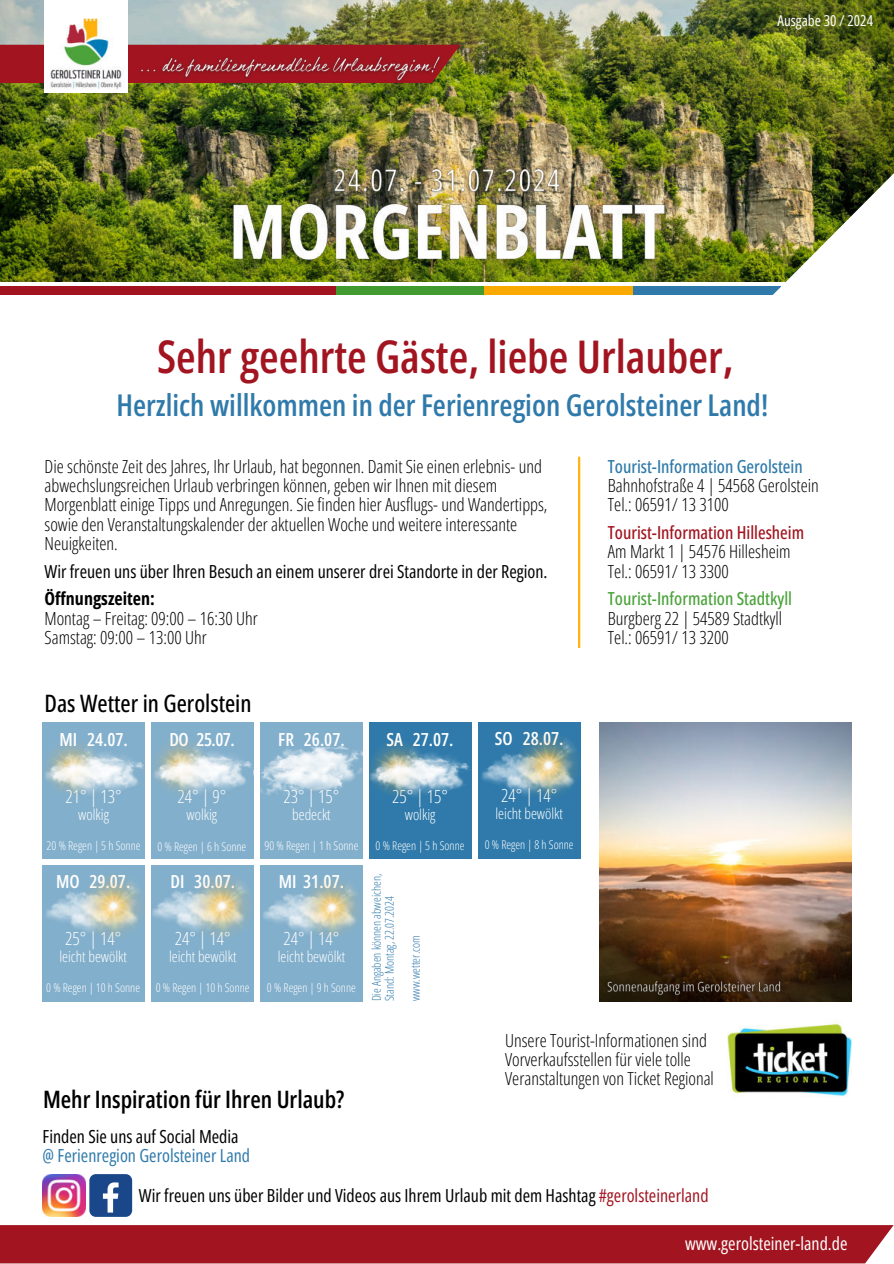
<style>
.page{position:relative;width:894px;height:1264px;background:#fff}
.page>*{position:absolute;margin:0;border:0;box-sizing:border-box;transform-origin:0 0}
.t1{font:600 45px "Open Sans Condensed";color:#a21520}
.t2{font:600 30px "Open Sans Condensed";color:#2f7aab}
.t3{font:600 24px "Open Sans Condensed";color:#000}
.t4{font:500 24px "Open Sans Condensed";color:#000}
.t5{font:300 18px/19.4px "Open Sans Condensed";color:#000}
.t6{font:18px "Open Sans Condensed";color:#000}
.t7{font:600 18px "Open Sans Condensed";color:#fff}
.t8{font:300 18px "Open Sans Condensed";color:#fff}
.t9{font:18px "Open Sans Condensed";color:#2f7aab}
.t10{font:500 18px "Open Sans Condensed";color:#2f7aab}
.t11{font:500 18px "Open Sans Condensed";color:#a21520}
.t12{font:500 18px "Open Sans Condensed";color:#4ca33c}
.t13{font:18px "Open Sans Condensed";color:#fff}
.t14{font:700 18px "Open Sans Condensed";color:#000}
.t15{font:300 15px "Open Sans Condensed";color:#fff}
.t16{font:15px "Open Sans Condensed";color:#fff}
.t17{font:300 12px "Open Sans Condensed";color:#fff}
.t18{font:300 12px/13px "Open Sans Condensed";color:#2f7aab}
.s1{color:#a21520}
</style>
<div class="page">
<div style="left:626px;top:286px;width:155px;height:9px;background:#2f7aab"></div>
<div style="left:472px;top:286px;width:160px;height:9px;background:#faa900"></div>
<div style="left:317px;top:286px;width:166px;height:9px;background:#429b30"></div>
<div style="left:0;top:286px;width:335px;height:9px;background:#a21520"></div>
<img style="left:0;top:0;width:892px;height:281px">
<img style="left:762px;top:98px;width:131px;height:197px">
<svg style="left:0;top:45px;width:460px;height:38px;background:#9e2021"></svg>
<div style="left:45px;top:0;width:83px;height:93px;background:#fff"></div>
<img style="left:50px;top:18px;width:72px;height:72px">
<hr style="left:578px;top:457px;width:2px;height:191px;background:#ffb211">
<div style="left:43px;top:722px;width:102px;height:136px;background:#82afcc"></div>
<div style="left:151px;top:722px;width:102px;height:136px;background:#82afcc"></div>
<div style="left:260px;top:722px;width:102px;height:136px;background:#82afcc"></div>
<div style="left:369px;top:722px;width:102px;height:136px;background:#2f7aab"></div>
<div style="left:43px;top:864px;width:102px;height:137px;background:#82afcc"></div>
<img style="left:59px;top:744px;width:30px;height:4px">
<div style="left:151px;top:864px;width:102px;height:137px;background:#82afcc"></div>
<div style="left:260px;top:864px;width:102px;height:137px;background:#82afcc"></div>
<img style="left:727px;top:1022px;width:124px;height:75px">
<div style="left:89px;top:1174px;width:43px;height:42px;background:#1a4789;border-radius:6px"></div>
<svg style="left:103px;top:1182px;width:15px;height:30px"></svg>
<img style="left:43px;top:1174px;width:42px;height:42px">
<div style="left:0;top:1225px;width:893px;height:38px;background:#a21520"></div>
<div style="left:478px;top:722px;width:102px;height:136px;background:#2f7aab"></div>
<img style="left:599px;top:722px;width:252px;height:279px">
<img style="left:45px;top:748px;width:66px;height:46px">
<img style="left:263px;top:893px;width:37px;height:38px">
<img style="left:300px;top:875px;width:63px;height:64px">
<img style="left:46px;top:891px;width:34px;height:38px">
<img style="left:481px;top:753px;width:100px;height:47px">
<img style="left:48px;top:755px;width:96px;height:37px">
<img style="left:152px;top:890px;width:36px;height:38px">
<img style="left:214px;top:179px;width:470px;height:102px">
<img style="left:325px;top:159px;width:243px;height:44px">
<img style="left:600px;top:973px;width:187px;height:29px">
<img style="left:135px;top:51px;width:312px;height:36px">
<img style="left:188px;top:871px;width:66px;height:69px">
<img style="left:80px;top:878px;width:61px;height:59px">
<img style="left:514px;top:730px;width:67px;height:69px">
<img style="left:270px;top:755px;width:82px;height:32px">
<img style="left:278px;top:743px;width:85px;height:37px">
<img style="left:253px;top:762px;width:89px;height:38px">
<img style="left:167px;top:742px;width:31px;height:5px">
<img style="left:154px;top:747px;width:66px;height:46px">
<img style="left:157px;top:754px;width:98px;height:37px">
<img style="left:382px;top:744px;width:35px;height:5px">
<img style="left:369px;top:749px;width:70px;height:47px">
<img style="left:373px;top:756px;width:97px;height:37px">
<p class="t16" style="left:777px;top:10px;width:97px">Ausgabe 30 / 2024</p>
<h1 class="t1" style="left:157px;top:325px;width:577px">Sehr geehrte Gäste, liebe Urlauber,</h1>
<h2 class="t2" style="left:116px;top:383px;width:653px">Herzlich willkommen in der Ferienregion Gerolsteiner Land!</h2>
<p class="t10" style="left:607px;top:453px;width:196px">Tourist-Information Gerolstein</p>
<p class="t5" style="left:607px;top:475px;width:212px">Bahnhofstraße 4 | 54568 Gerolstein<br>Tel.: 06591/ 13 3100</p>
<p class="t11" style="left:607px;top:520px;width:198px">Tourist-Information Hillesheim</p>
<p class="t5" style="left:607px;top:541px;width:184px">Am Markt 1 | 54576 Hillesheim<br>Tel.: 06591/ 13 3300</p>
<p class="t12" style="left:607px;top:586px;width:186px">Tourist-Information Stadtkyll</p>
<p class="t5" style="left:607px;top:608px;width:176px">Burgberg 22 | 54589 Stadtkyll<br>Tel.: 06591/ 13 3200</p>
<p class="t5" style="left:45px;top:456px;width:504px">Die schönste Zeit des Jahres, Ihr Urlaub, hat begonnen. Damit Sie einen erlebnis- und abwechslungsreichen Urlaub verbringen können, geben wir Ihnen mit diesem Morgenblatt einige Tipps und Anregungen. Sie finden hier Ausflugs- und Wandertipps, sowie den Veranstaltungskalender der aktuellen Woche und weitere interessante Neuigkeiten.</p>
<p class="t6" style="left:45px;top:559px;width:504px">Wir freuen uns über Ihren Besuch an einem unserer drei Standorte in der Region.</p>
<p class="t14" style="left:45px;top:585px;width:112px">Öffnungszeiten:</p>
<p class="t5" style="left:45px;top:608px;width:215px">Montag – Freitag: 09:00 – 16:30 Uhr<br>Samstag: 09:00 – 13:00 Uhr</p>
<h3 class="t4" style="left:45px;top:686px;width:208px">Das Wetter in Gerolstein</h3>
<p class="t7" style="left:59px;top:726px;width:70px">MI 24.07.</p>
<p class="t7" style="left:169px;top:727px;width:67px">DO 25.07.</p>
<p class="t7" style="left:278px;top:726px;width:68px">FR 26.07.</p>
<p class="t7" style="left:386px;top:726px;width:68px">SA 27.07.</p>
<p class="t7" style="left:495px;top:725px;width:70px">SO 28.07.</p>
<p class="t8" style="left:66px;top:784px;width:57px">21° | 13°</p>
<p class="t15" style="left:78px;top:804px;width:32px">wolkig</p>
<p class="t17" style="left:47px;top:837px;width:95px">20 % Regen | 5 h Sonne</p>
<p class="t8" style="left:177px;top:785px;width:50px">24° | 9°</p>
<p class="t15" style="left:186px;top:805px;width:32px">wolkig</p>
<p class="t17" style="left:157px;top:838px;width:90px">0 % Regen | 6 h Sonne</p>
<p class="t8" style="left:283px;top:784px;width:57px">23° | 15°</p>
<p class="t15" style="left:292px;top:804px;width:40px">bedeckt</p>
<p class="t17" style="left:264px;top:837px;width:95px">90 % Regen | 1 h Sonne</p>
<p class="t8" style="left:392px;top:784px;width:57px">25° | 15°</p>
<p class="t15" style="left:404px;top:804px;width:32px">wolkig</p>
<p class="t17" style="left:375px;top:837px;width:90px">0 % Regen | 5 h Sonne</p>
<p class="t8" style="left:501px;top:783px;width:57px">24° | 14°</p>
<p class="t15" style="left:495px;top:803px;width:69px">leicht bewölkt</p>
<p class="t17" style="left:484px;top:836px;width:90px">0 % Regen | 8 h Sonne</p>
<p class="t7" style="left:56px;top:868px;width:76px">MO 29.07.</p>
<p class="t7" style="left:170px;top:868px;width:66px">DI 30.07.</p>
<p class="t8" style="left:65px;top:926px;width:57px">25° | 14°</p>
<p class="t15" style="left:59px;top:946px;width:69px">leicht bewölkt</p>
<p class="t17" style="left:46px;top:979px;width:95px">0 % Regen | 10 h Sonne</p>
<p class="t8" style="left:175px;top:926px;width:57px">24° | 14°</p>
<p class="t15" style="left:169px;top:946px;width:69px">leicht bewölkt</p>
<p class="t17" style="left:156px;top:979px;width:95px">0 % Regen | 10 h Sonne</p>
<p class="t7" style="left:279px;top:868px;width:67px">MI 31.07.</p>
<p class="t8" style="left:283px;top:926px;width:57px">24° | 14°</p>
<p class="t15" style="left:278px;top:946px;width:69px">leicht bewölkt</p>
<p class="t17" style="left:267px;top:979px;width:90px">0 % Regen | 9 h Sonne</p>
<p class="t18" style="left:369px;top:1001px;width:129px;rotate:-90deg">Die Angaben können abweichen,<br>Stand: Montag, 22.07.2024</p>
<p class="t18" style="left:408px;top:1001px;width:67px;rotate:-90deg">www.wetter.com</p>
<h3 class="t3" style="left:43px;top:1082px;width:303px">Mehr Inspiration für Ihren Urlaub?</h3>
<p class="t5" style="left:505px;top:1030px;width:210px">Unsere Tourist-Informationen sind<br>Vorverkaufsstellen für viele tolle<br>Veranstaltungen von Ticket Regional</p>
<p class="t6" style="left:43px;top:1123px;width:197px">Finden Sie uns auf Social Media</p>
<p class="t9" style="left:43px;top:1143px;width:209px">@ Ferienregion Gerolsteiner Land</p>
<p class="t6" style="left:139px;top:1182px;width:571px">Wir freuen uns über Bilder und Videos aus Ihrem Urlaub mit dem Hashtag <span class="s1">#gerolsteinerland</span></p>
<p class="t13" style="left:685px;top:1231px;width:164px">www.gerolsteiner-land.de</p>
</div>
